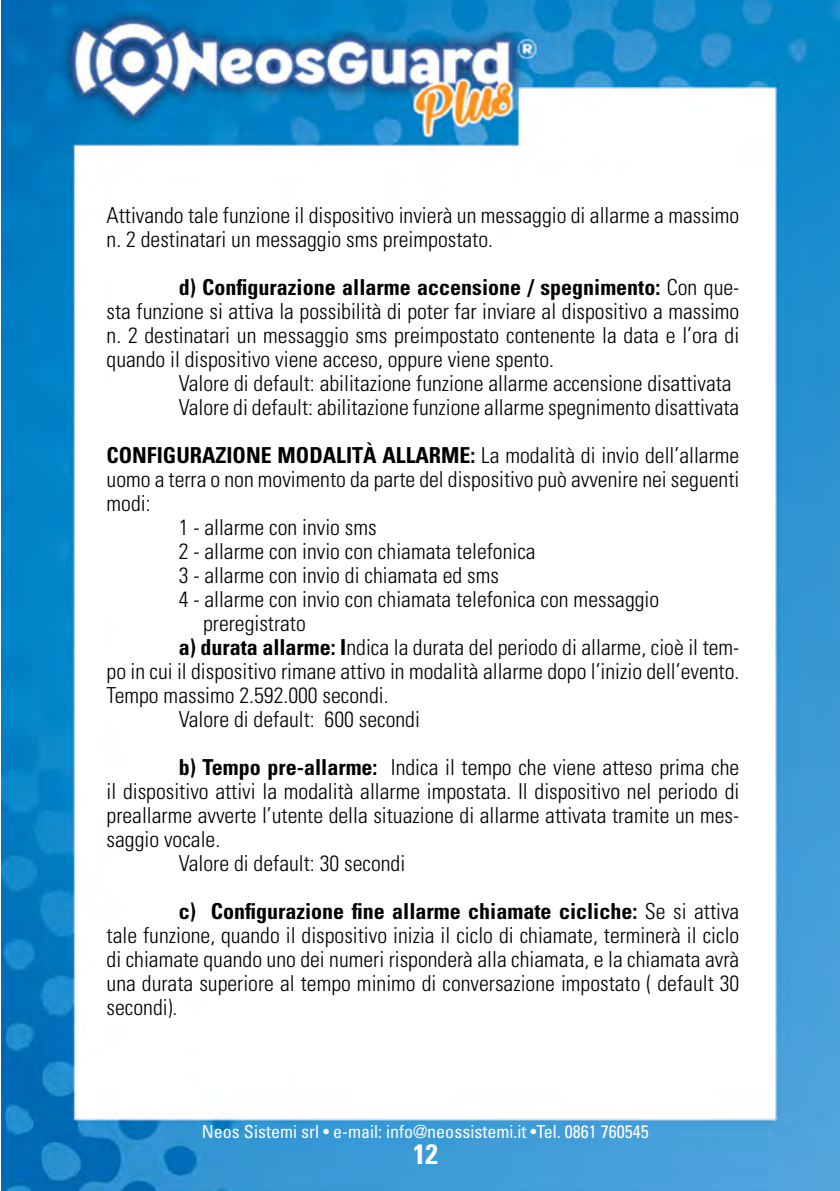
<style>
.page{position:relative;width:840px;height:1191px;background:#fff}
.page>*{position:absolute;margin:0;border:0;box-sizing:border-box;transform-origin:0 0}
.t1{font:700 condensed 28px "Univers";color:#fff}
.t2{font:300 condensed 22px/24px "Univers";color:#000}
.t3{font:700 condensed 22px "Univers";color:#000}
.t4{font:condensed 18px "Univers";color:#fff}
.s1{font-weight:700}
.s2{font-weight:300}
</style>
<div class="page">
<img style="left:2px;top:0;width:837px;height:1191px">
<p class="t2" style="left:106px;top:203px;width:634px">Attivando tale funzione il dispositivo invierà un messaggio di allarme a massimo n. 2 destinatari un messaggio sms preimpostato.</p>
<p class="t2" style="left:106px;top:275px;width:634px;text-align:justify;text-indent:72px"><span class="s1">d) Configurazione allarme accensione / spegnimento:</span> Con que&shy;sta funzione si attiva la possibilità di poter far inviare al dispositivo a massimo n. 2 destinatari un messaggio sms preimpostato contenente la data e l’ora di quando il dispositivo viene acceso, oppure viene spento.</p>
<p class="t2" style="left:178px;top:371px;width:562px">Valore di default: abilitazione funzione allarme accensione disattivata<br>Valore di default: abilitazione funzione allarme spegnimento disattivata</p>
<p class="t3" style="left:106px;top:441px;width:634px">CONFIGURAZIONE MODALITÀ ALLARME: <span class="s2">La modalità di invio dell’allarme</span></p>
<p class="t2" style="left:106px;top:467px;width:634px">uomo a terra o non movimento da parte del dispositivo può avvenire nei seguenti</p>
<p class="t2" style="left:106px;top:491px;width:45px">modi:</p>
<p class="t2" style="left:178px;top:515px;width:199px">1 - allarme con invio sms</p>
<p class="t2" style="left:178px;top:539px;width:358px">2 - allarme con invio con chiamata telefonica</p>
<p class="t2" style="left:178px;top:563px;width:322px">3 - allarme con invio di chiamata ed sms</p>
<p class="t2" style="left:178px;top:587px;width:482px">4 - allarme con invio con chiamata telefonica con messaggio</p>
<p class="t2" style="left:203px;top:611px;width:104px">preregistrato</p>
<p class="t2" style="left:178px;top:635px;width:562px"><span class="s1">a) durata allarme: I</span>ndica la durata del periodo di allarme, cioè il tem-</p>
<p class="t2" style="left:106px;top:659px;width:634px">po in cui il dispositivo rimane attivo in modalità allarme dopo l’inizio dell’evento.</p>
<p class="t2" style="left:106px;top:683px;width:283px">Tempo massimo 2.592.000 secondi.</p>
<p class="t2" style="left:178px;top:707px;width:243px">Valore di default: 600 secondi</p>
<p class="t2" style="left:178px;top:755px;width:562px"><span class="s1">b) Tempo pre-allarme:</span> Indica il tempo che viene atteso prima che</p>
<p class="t2" style="left:106px;top:779px;width:634px">il dispositivo attivi la modalità allarme impostata. Il dispositivo nel periodo di</p>
<p class="t2" style="left:106px;top:803px;width:634px">preallarme avverte l’utente della situazione di allarme attivata tramite un mes-</p>
<p class="t2" style="left:106px;top:827px;width:115px">saggio vocale.</p>
<p class="t2" style="left:178px;top:851px;width:228px">Valore di default: 30 secondi</p>
<p class="t2" style="left:106px;top:899px;width:634px;text-align:justify;text-indent:72px"><span class="s1">c) Configurazione fine allarme chiamate cicliche:</span> Se si attiva tale funzione, quando il dispositivo inizia il ciclo di chiamate, terminerà il ciclo di chiamate quando uno dei numeri risponderà alla chiamata, e la chiamata avrà una durata superiore al tempo minimo di conversazione impostato ( default 30 secondi).</p>
<p class="t4" style="left:202px;top:1120px;width:448px">Neos Sistemi srl • e-mail: info@neossistemi.it •Tel. 0861 760545</p>
<p class="t1" style="left:413px;top:1137px;width:26px">12</p>
</div>
